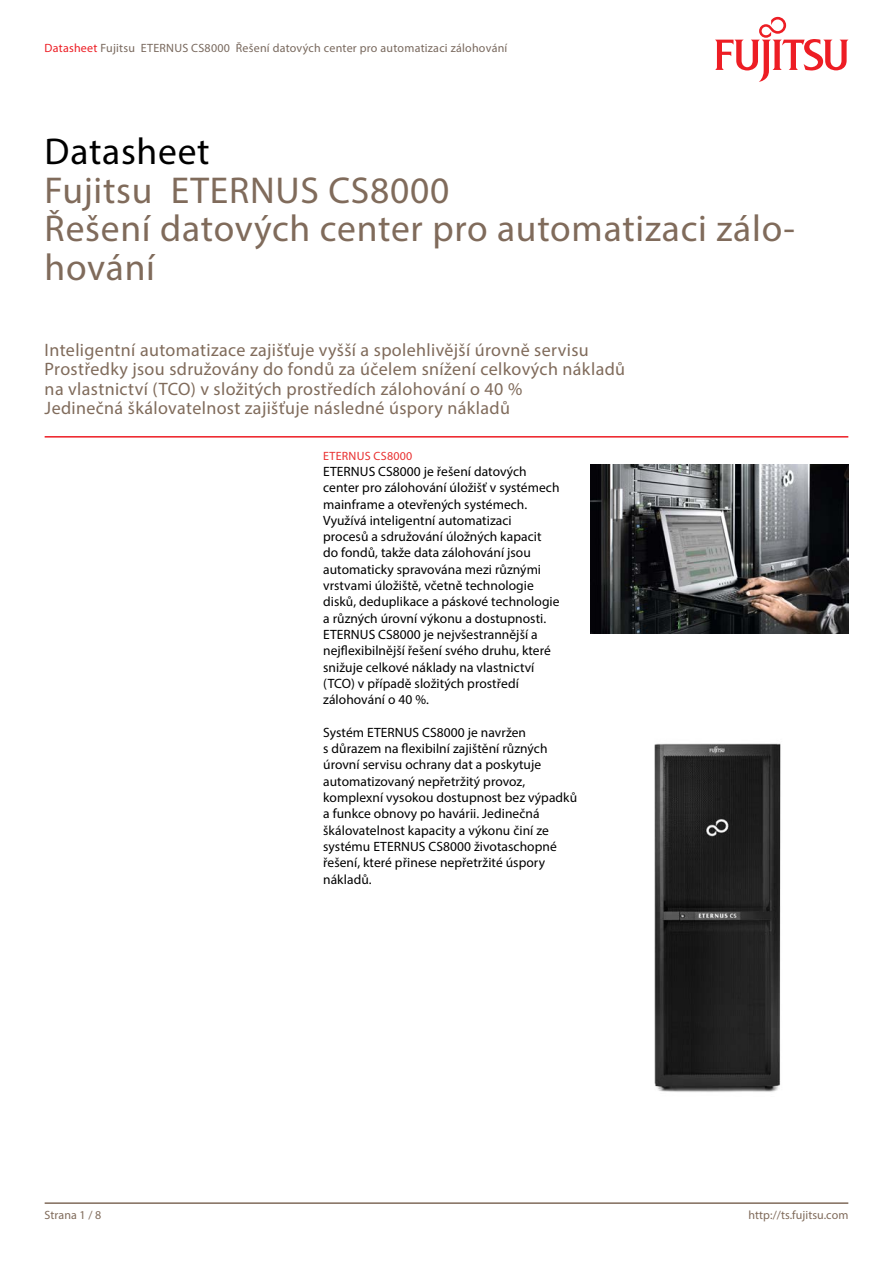
<style>
.page{position:relative;width:893px;height:1263px;background:#fff}
.page>*{position:absolute;margin:0;border:0;box-sizing:border-box;transform-origin:0 0}
.t1{font:37.5px/38.7px "Myriad Pro";letter-spacing:.02em;color:#806b5b}
.t2{font:37.5px "Myriad Pro";letter-spacing:.02em;color:#000}
.t3{font:18px/19.5px "Myriad Pro";letter-spacing:.02em;color:#806b5b}
.t4{font:13.5px/16.4px "Myriad Pro";letter-spacing:.005em;color:#000}
.t5{font:12px "Myriad Pro";letter-spacing:.02em;color:#79695e}
.t6{font:12px "Myriad Pro";letter-spacing:.005em;color:#806b5b}
.t7{font:12px "Myriad Pro";letter-spacing:.02em;color:#e93030}
.s1{color:#ed1d24}
</style>
<div class="page">
<hr style="left:45px;top:1202px;width:803px;height:2px;background:#806b5b">
<hr style="left:45px;top:436px;width:803px;height:2px;background:#ed1d24">
<img style="left:590px;top:464px;width:258px;height:170px">
<svg style="left:715px;top:17px;width:133px;height:65px"></svg>
<img style="left:654px;top:743px;width:127px;height:349px">
<p class="t5" style="left:45px;top:40px;width:464px"><span class="s1">Datasheet</span> Fujitsu ETERNUS CS8000 Řešení datových center pro automatizaci zálohování</p>
<h1 class="t2" style="left:45px;top:128px;width:167px">Datasheet</h1>
<h1 class="t1" style="left:45px;top:170px;width:752px">Fujitsu ETERNUS CS8000<br>Řešení datových center pro automatizaci zálo&shy;hování</h1>
<p class="t3" style="left:45px;top:340px;width:582px">Inteligentní automatizace zajišťuje vyšší a spolehlivější úrovně servisu Prostředky jsou sdružovány do fondů za účelem snížení celkových nákladů na vlastnictví (TCO) v složitých prostředích zálohování o 40 %<br>Jedinečná škálovatelnost zajišťuje následné úspory nákladů</p>
<p class="t7" style="left:323px;top:448px;width:91px">ETERNUS CS8000</p>
<p class="t4" style="left:323px;top:463px;width:238px">ETERNUS CS8000 je řešení datových center pro zálohování úložišť v systémech mainframe a otevřených systémech.<br>Využívá inteligentní automatizaci procesů a sdružování úložných kapacit do fondů, takže data zálohování jsou automaticky spravována mezi různými vrstvami úložiště, včetně technologie disků, deduplikace a páskové technologie a různých úrovní výkonu a dostupnosti.<br>ETERNUS CS8000 je nejvšestrannější a nejflexibilnější řešení svého druhu, které snižuje celkové náklady na vlastnictví (TCO) v případě složitých prostředí zálohování o 40 %.</p>
<p class="t4" style="left:323px;top:724px;width:255px">Systém ETERNUS CS8000 je navržen<br>s důrazem na flexibilní zajištění různých úrovní servisu ochrany dat a poskytuje automatizovaný nepřetržitý provoz, komplexní vysokou dostupnost bez výpadků a funkce obnovy po havárii. Jedinečná škálovatelnost kapacity a výkonu činí ze systému ETERNUS CS8000 životaschopné řešení, které přinese nepřetržité úspory nákladů.</p>
<p class="t6" style="left:45px;top:1207px;width:58px">Strana 1 / 8</p>
<p class="t6" style="left:748px;top:1207px;width:101px">http://ts.fujitsu.com</p>
</div>
